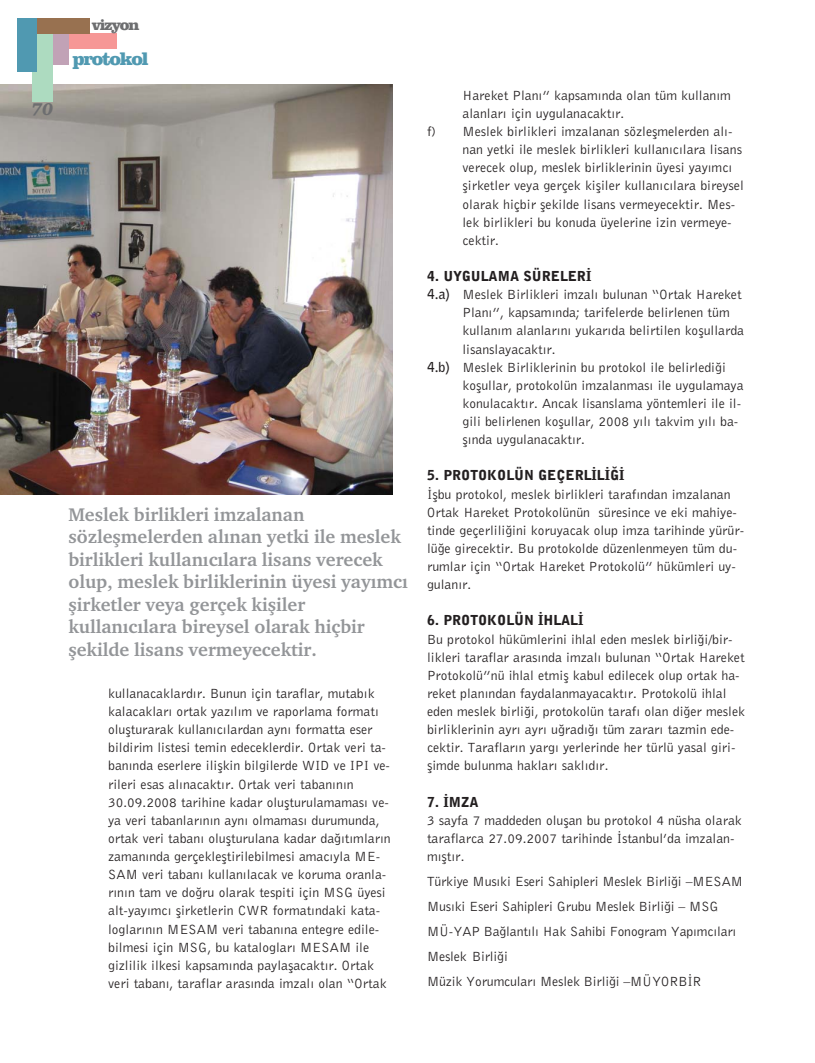
<style>
.page{position:relative;width:815px;height:1063px;background:#fff}
.page>*{position:absolute;margin:0;border:0;box-sizing:border-box;transform-origin:0 0}
.t1{font:700 18.75px/22.5px "Charter TR";color:#939598}
.t2{font:18.75px "Clarendon TR Black BT";letter-spacing:-.065em;color:#5099b1}
.t3{font:17.5px "Charter Blac Ital";color:#6d6e70}
.t4{font:15.62px "Clarendon TR Black BT";letter-spacing:-.065em;color:#6d6e70}
.t5{font:13.75px/18.1px "Bell Gothic BT Roman TR";color:#231f20}
.t6{font:13.75px "Bell Gothic BT Black Ti";color:#231f20}
.s1{font-family:"Bell Gothic BT Bold Ti"}
</style>
<div class="page">
<img style="left:0;top:84px;width:392px;height:410px">
<div style="left:33px;top:33px;width:84px;height:16px;background:#f69796"></div>
<div style="left:18px;top:33px;width:51px;height:31px;background:#c1a2b6"></div>
<div style="left:35px;top:18px;width:55px;height:16px;background:#987150"></div>
<div style="left:32px;top:34px;width:21px;height:68px;background:#addbc0"></div>
<div style="left:18px;top:18px;width:19px;height:53px;background:#5099b1"></div>
<p class="t3" style="left:31px;top:99px;width:24px">70</p>
<p class="t4" style="left:92px;top:19px;width:49px">vizyon</p>
<h1 class="t2" style="left:72px;top:52px;width:77px">protokol</h1>
<p class="t1" style="left:68px;top:505px;width:341px">Meslek birlikleri imzalanan sözleflmelerden al›nan yetki ile meslek birlikleri kullan›c›lara lisans verecek olup, meslek birliklerinin üyesi yay›mc› flirketler veya gerçek kifliler kullan›c›lara bireysel olarak hiçbir flekilde lisans vermeyecektir.</p>
<p class="t5" style="left:108px;top:685px;width:284px">kullanacaklard›r. Bunun için taraflar, mutab›k kalacaklar› ortak yaz›l›m ve raporlama format› oluflturarak kullan›c›lardan ayn› formatta eser bildirim listesi temin edeceklerdir. Ortak veri ta&shy;ban›nda eserlere iliflkin bilgilerde WID ve IPI ve&shy;rileri esas al›nacakt›r. Ortak veri taban›n›n 30.09.2008 tarihine kadar oluflturulamamas› ve&shy;ya veri tabanlar›n›n ayn› olmamas› durumunda, ortak veri taban› oluflturulana kadar da¤›t›mlar›n zaman›nda gerçeklefltirilebilmesi amac›yla ME-SAM veri taban› kullan›lacak ve koruma oranla&shy;r›n›n tam ve do¤ru olarak tespiti için MSG üyesi alt-yay›mc› flirketlerin CWR format›ndaki kata&shy;loglar›n›n MESAM veri taban›na entegre edile&shy;bilmesi için MSG, bu kataloglar› MESAM ile gizlilik ilkesi kapsam›nda paylaflacakt›r. Ortak veri taban›, taraflar aras›nda imzal› olan “Ortak</p>
<p class="t5" style="left:462px;top:87px;width:270px">Hareket Plan›” kapsam›nda olan tüm kullan›m</p>
<p class="t5" style="left:462px;top:105px;width:163px">alanlar› için uygulanacakt›r.</p>
<p class="t5" style="left:427px;top:123px;width:307px">f) Meslek birlikleri imzalanan sözleflmelerden al›-</p>
<p class="t5" style="left:462px;top:141px;width:281px">nan yetki ile meslek birlikleri kullan›c›lara lisans</p>
<p class="t5" style="left:462px;top:160px;width:271px">verecek olup, meslek birliklerinin üyesi yay›mc›</p>
<p class="t5" style="left:462px;top:178px;width:283px">flirketler veya gerçek kifliler kullan›c›lara bireysel</p>
<p class="t5" style="left:462px;top:196px;width:274px">olarak hiçbir flekilde lisans vermeyecektir. Mes-</p>
<p class="t5" style="left:462px;top:214px;width:271px">lek birlikleri bu konuda üyelerine izin vermeye-</p>
<p class="t5" style="left:462px;top:232px;width:38px">cektir.</p>
<p class="t6" style="left:427px;top:271px;width:166px">4. UYGULAMA SÜRELER‹</p>
<p class="t5" style="left:427px;top:286px;width:316px"><span class="s1">4.a)</span> Meslek Birlikleri imzal› bulunan “Ortak Hareket</p>
<p class="t5" style="left:462px;top:305px;width:269px">Plan›”, kapsam›nda; tarifelerde belirlenen tüm</p>
<p class="t5" style="left:462px;top:323px;width:283px">kullan›m alanlar›n› yukar›da belirtilen koflullarda</p>
<p class="t5" style="left:462px;top:341px;width:95px">lisanslayacakt›r.</p>
<p class="t5" style="left:427px;top:359px;width:300px"><span class="s1">4.b)</span> Meslek Birliklerinin bu protokol ile belirledi¤i</p>
<p class="t5" style="left:462px;top:377px;width:283px">koflullar, protokolün imzalanmas› ile uygulamaya</p>
<p class="t5" style="left:462px;top:395px;width:280px">konulacakt›r. Ancak lisanslama yöntemleri ile il-</p>
<p class="t5" style="left:462px;top:413px;width:277px">gili belirlenen koflullar, 2008 y›l› takvim y›l› ba-</p>
<p class="t5" style="left:462px;top:431px;width:124px">fl›nda uygulanacakt›r.</p>
<p class="t6" style="left:427px;top:470px;width:199px">5. PROTOKOLÜN GEÇERL‹L‹⁄‹</p>
<p class="t5" style="left:427px;top:486px;width:319px">‹flbu protokol, meslek birlikleri taraf›ndan imzalanan Ortak Hareket Protokolünün süresince ve eki mahiye&shy;tinde geçerlili¤ini koruyacak olup imza tarihinde yürür&shy;lü¤e girecektir. Bu protokolde düzenlenmeyen tüm du&shy;rumlar için “Ortak Hareket Protokolü” hükümleri uy&shy;gulan›r.</p>
<p class="t6" style="left:427px;top:615px;width:158px">6. PROTOKOLÜN ‹HLAL‹</p>
<p class="t5" style="left:427px;top:631px;width:319px">Bu protokol hükümlerini ihlal eden meslek birli¤i/bir&shy;likleri taraflar aras›nda imzal› bulunan “Ortak Hareket Protokolü”nü ihlal etmifl kabul edilecek olup ortak ha&shy;reket plan›ndan faydalanmayacakt›r. Protokolü ihlal eden meslek birli¤i, protokolün taraf› olan di¤er meslek birliklerinin ayr› ayr› u¤rad›¤› tüm zarar› tazmin ede&shy;cektir. Taraflar›n yarg› yerlerinde her türlü yasal giri&shy;flimde bulunma haklar› sakl›d›r.</p>
<p class="t6" style="left:427px;top:796px;width:53px">7. ‹MZA</p>
<p class="t5" style="left:427px;top:812px;width:316px">3 sayfa 7 maddeden oluflan bu protokol 4 nüsha olarak taraflarca 27.09.2007 tarihinde ‹stanbul’da imzalan&shy;m›flt›r.</p>
<p class="t5" style="left:427px;top:870px;width:317px;line-height:25px">Türkiye Mus›ki Eseri Sahipleri Meslek Birli¤i –MESAM Mus›ki Eseri Sahipleri Grubu Meslek Birli¤i – MSG MÜ-YAP Ba¤lant›l› Hak Sahibi Fonogram Yap›mc›lar› Meslek Birli¤i<br>Müzik Yorumcular› Meslek Birli¤i –MÜYORB‹R</p>
</div>
